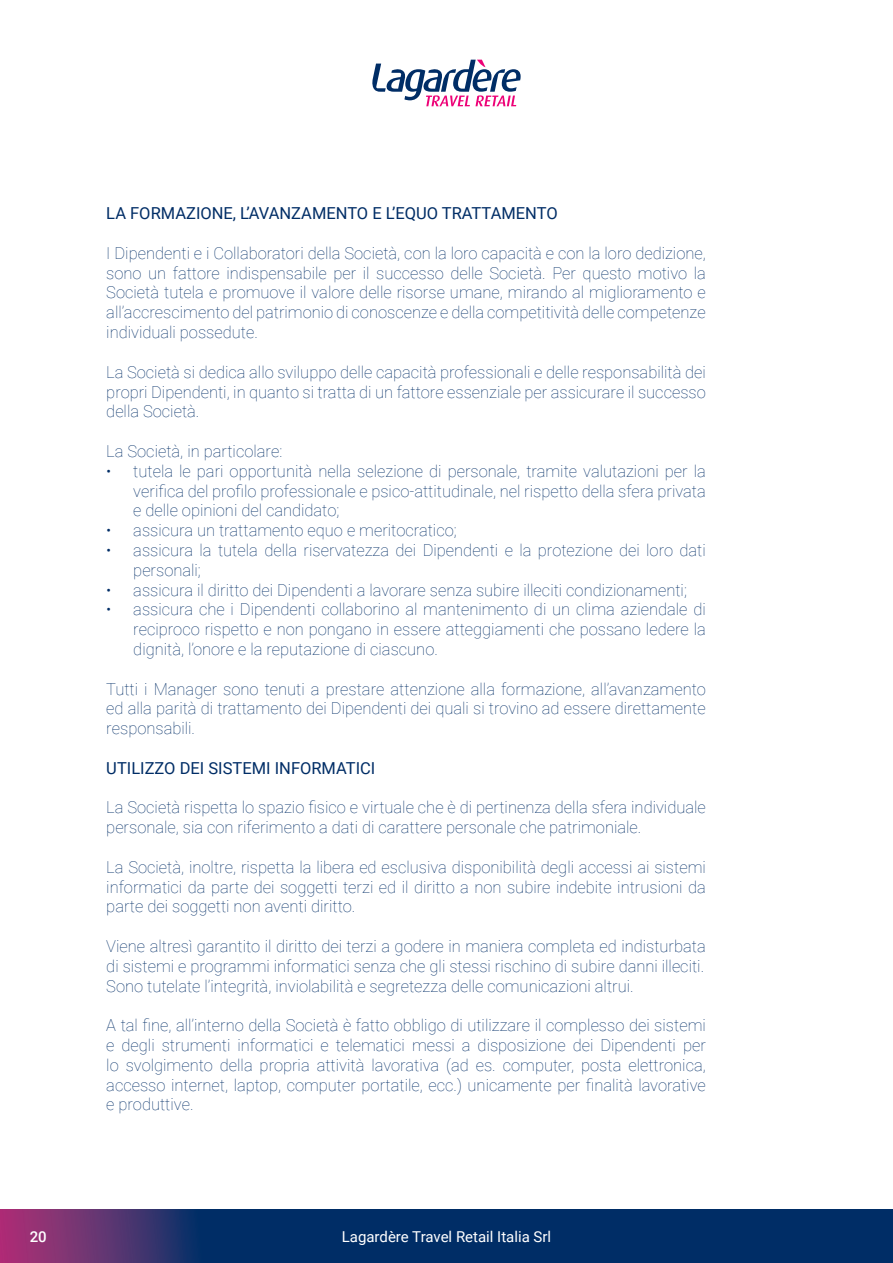
<style>
.page{position:relative;width:893px;height:1263px;background:#fff}
.page>*{position:absolute;margin:0;border:0;box-sizing:border-box;transform-origin:0 0}
.t1{font:100 16.5px/19.8px "Roboto";color:#002d66;text-align:justify}
.t2{font:16.5px "Roboto";color:#002d66}
.t3{font:15px "Roboto";color:#fff}
.t4{font:500 15px "Roboto";color:#fff}
</style>
<div class="page">
<svg style="left:0;top:1210px;width:893px;height:53px;background:#152e68"></svg>
<svg style="left:372px;top:60px;width:149px;height:46px"></svg>
<p class="t2" style="left:106px;top:202px;width:453px">LA FORMAZIONE, L’AVANZAMENTO E L’EQUO TRATTAMENTO</p>
<p class="t1" style="left:106px;top:242px;width:601px">I Dipendenti e i Collaboratori della Società, con la loro capacità e con la loro dedizione, sono un fattore indispensabile per il successo delle Società. Per questo motivo la Società tutela e promuove il valore delle risorse umane, mirando al miglioramento e all’accrescimento del patrimonio di conoscenze e della competitività delle competenze individuali possedute.</p>
<p class="t1" style="left:106px;top:361px;width:601px">La Società si dedica allo sviluppo delle capacità professionali e delle responsabilità dei propri Dipendenti, in quanto si tratta di un fattore essenziale per assicurare il successo della Società.</p>
<p class="t1" style="left:106px;top:440px;width:178px">La Società, in particolare:</p>
<p class="t1" style="left:133px;top:460px;width:574px;text-indent:-27px">• tutela le pari opportunità nella selezione di personale, tramite valutazioni per la verifica del profilo professionale e psico-attitudinale, nel rispetto della sfera privata e delle opinioni del candidato;</p>
<p class="t1" style="left:106px;top:520px;width:352px">• assicura un trattamento equo e meritocratico;</p>
<p class="t1" style="left:133px;top:539px;width:574px;text-indent:-27px">• assicura la tutela della riservatezza dei Dipendenti e la protezione dei loro dati personali;</p>
<p class="t1" style="left:106px;top:579px;width:582px">• assicura il diritto dei Dipendenti a lavorare senza subire illeciti condizionamenti;</p>
<p class="t1" style="left:133px;top:599px;width:574px;text-indent:-27px">• assicura che i Dipendenti collaborino al mantenimento di un clima aziendale di reciproco rispetto e non pongano in essere atteggiamenti che possano ledere la dignità, l’onore e la reputazione di ciascuno.</p>
<p class="t1" style="left:106px;top:678px;width:601px">Tutti i Manager sono tenuti a prestare attenzione alla formazione, all’avanzamento ed alla parità di trattamento dei Dipendenti dei quali si trovino ad essere direttamente responsabili.</p>
<p class="t2" style="left:106px;top:756px;width:271px">UTILIZZO DEI SISTEMI INFORMATICI</p>
<p class="t1" style="left:106px;top:797px;width:601px">La Società rispetta lo spazio fisico e virtuale che è di pertinenza della sfera individuale personale, sia con riferimento a dati di carattere personale che patrimoniale.</p>
<p class="t1" style="left:106px;top:856px;width:601px">La Società, inoltre, rispetta la libera ed esclusiva disponibilità degli accessi ai sistemi informatici da parte dei soggetti terzi ed il diritto a non subire indebite intrusioni da parte dei soggetti non aventi diritto.</p>
<p class="t1" style="left:106px;top:935px;width:601px">Viene altresì garantito il diritto dei terzi a godere in maniera completa ed indisturbata di sistemi e programmi informatici senza che gli stessi rischino di subire danni illeciti.</p>
<p class="t1" style="left:106px;top:975px;width:529px">Sono tutelate l’integrità, inviolabilità e segretezza delle comunicazioni altrui.</p>
<p class="t1" style="left:106px;top:1015px;width:601px">A tal fine, all’interno della Società è fatto obbligo di utilizzare il complesso dei sistemi e degli strumenti informatici e telematici messi a disposizione dei Dipendenti per lo svolgimento della propria attività lavorativa (ad es. computer, posta elettronica, accesso internet, laptop, computer portatile, ecc.) unicamente per finalità lavorative e produttive.</p>
<p class="t4" style="left:30px;top:1226px;width:19px">20</p>
<p class="t3" style="left:342px;top:1226px;width:211px">Lagardère Travel Retail Italia Srl</p>
</div>
